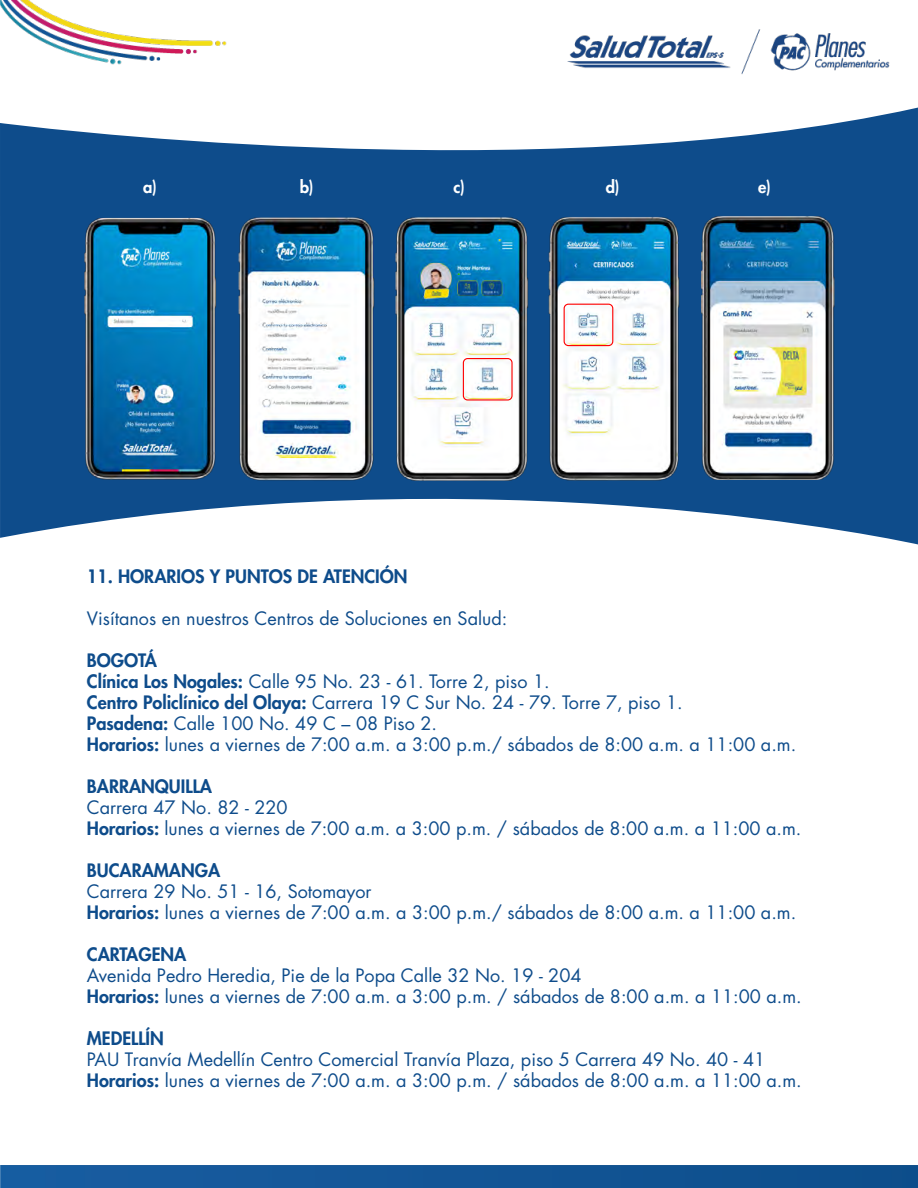
<style>
.page{position:relative;width:918px;height:1188px;background:#fff}
.page>*{position:absolute;margin:0;border:0;box-sizing:border-box;transform-origin:0 0}
.t1{font:18px/21px "Futura Std";color:#0e4c8b}
.t2{font:800 18px "Futura Std";color:#0e4c8b}
.t3{font:800 16.5px "Futura Std";color:#fff}
.s1{font-weight:800}
</style>
<div class="page">
<img style="left:0;top:0;width:918px;height:1188px">
<svg style="left:0;top:108px;width:918px;height:436px;fill:#0e4c8b"></svg>
<img style="left:79px;top:216px;width:144px;height:272px">
<img style="left:234px;top:213px;width:148px;height:272px">
<img style="left:693px;top:212px;width:147px;height:267px">
<img style="left:390px;top:215px;width:144px;height:269px">
<div style="left:463px;top:358px;width:50px;height:43px;border:1px solid #f00;border-radius:4px"></div>
<img style="left:544px;top:216px;width:140px;height:265px">
<div style="left:564px;top:304px;width:49px;height:42px;border:1px solid #f00;border-radius:4px"></div>
<p class="t3" style="left:143px;top:177px;width:15px">a)</p>
<p class="t3" style="left:300px;top:177px;width:15px">b)</p>
<p class="t3" style="left:453px;top:177px;width:13px">c)</p>
<p class="t3" style="left:606px;top:177px;width:15px">d)</p>
<p class="t3" style="left:758px;top:177px;width:14px">e)</p>
<p class="t2" style="left:87px;top:565px;width:322px">11. HORARIOS Y PUNTOS DE ATENCIÓN</p>
<p class="t1" style="left:87px;top:608px;width:422px">Visítanos en nuestros Centros de Soluciones en Salud:</p>
<p class="t1" style="left:87px;top:650px;width:711px"><span class="s1">BOGOTÁ<br>Clínica Los Nogales:</span> Calle 95 No. 23 - 61. Torre 2, piso 1.<br><span class="s1">Centro Policlínico del Olaya:</span> Carrera 19 C Sur No. 24 - 79. Torre 7, piso 1.<br><span class="s1">Pasadena:</span> Calle 100 No. 49 C – 08 Piso 2.<br><span class="s1">Horarios:</span> lunes a viernes de 7:00 a.m. a 3:00 p.m./ sábados de 8:00 a.m. a 11:00 a.m.</p>
<p class="t2" style="left:87px;top:775px;width:127px">BARRANQUILLA</p>
<p class="t1" style="left:87px;top:797px;width:716px">Carrera 47 No. 82 - 220<br><span class="s1">Horarios:</span> lunes a viernes de 7:00 a.m. a 3:00 p.m. / sábados de 8:00 a.m. a 11:00 a.m.</p>
<p class="t2" style="left:87px;top:859px;width:135px">BUCARAMANGA</p>
<p class="t1" style="left:87px;top:881px;width:711px">Carrera 29 No. 51 - 16, Sotomayor<br><span class="s1">Horarios:</span> lunes a viernes de 7:00 a.m. a 3:00 p.m./ sábados de 8:00 a.m. a 11:00 a.m.</p>
<p class="t2" style="left:87px;top:943px;width:101px">CARTAGENA</p>
<p class="t1" style="left:87px;top:965px;width:716px">Avenida Pedro Heredia, Pie de la Popa Calle 32 No. 19 - 204<br><span class="s1">Horarios:</span> lunes a viernes de 7:00 a.m. a 3:00 p.m. / sábados de 8:00 a.m. a 11:00 a.m.</p>
<p class="t2" style="left:87px;top:1027px;width:78px">MEDELLÍN</p>
<p class="t1" style="left:87px;top:1049px;width:716px">PAU Tranvía Medellín Centro Comercial Tranvía Plaza, piso 5 Carrera 49 No. 40 - 41<br><span class="s1">Horarios:</span> lunes a viernes de 7:00 a.m. a 3:00 p.m. / sábados de 8:00 a.m. a 11:00 a.m.</p>
</div>
